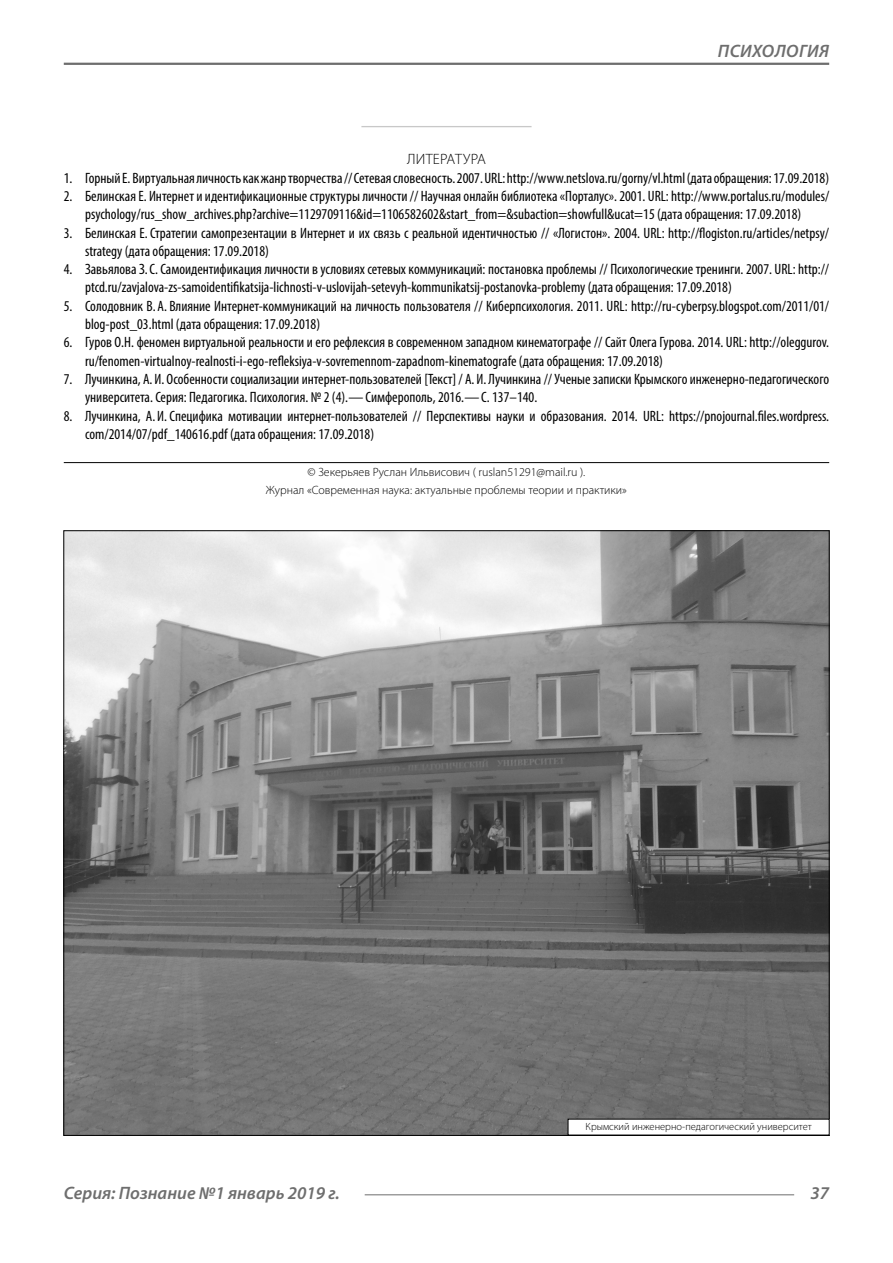
<style>
.page{position:relative;width:893px;height:1263px;background:#fff}
.page>*{position:absolute;margin:0;border:0;box-sizing:border-box;transform-origin:0 0}
.t1{font:italic 600 18px "Myriad Pro";color:#6e6e6e}
.t2{font:condensed 15px/18.3px "Myriad Pro";color:#000}
.Literature{font:300 15px "Myriad Pro";letter-spacing:.02em;color:#000}
.Copy{font:300 12px/18.3px "Myriad Pro";color:#000;text-align:center}
.Author-doc{font:300 10.5px "Myriad Pro";color:#000}
</style>
<div class="page">
<div style="left:361px;top:126px;width:170px;height:6px;background:#c8c8c8"></div>
<div style="left:64px;top:127px;width:765px;height:1136px;background:#fff"></div>
<hr style="left:64px;top:462px;width:765px;height:1px;background:#000">
<img style="left:65px;top:532px;width:763px;height:602px">
<div style="left:568px;top:1119px;width:261px;height:16px;background:#fff"></div>
<hr style="left:64px;top:63px;width:765px;height:2px;background:#6e6e6e">
<hr style="left:365px;top:1194px;width:429px;height:1px;background:#6e6e6e">
<p class="t1" style="left:718px;top:39px;width:24px">Психология</p>
<p class="Literature" style="left:407px;top:150px;width:80px">ЛИТЕРАТУРА</p>
<p class="t2" style="left:64px;top:168px;width:767px">1. Горный Е. Виртуальная личность как жанр творчества // Сетевая словесность. 2007. URL: http://www.netslova.ru/gorny/vl.html (дата обращения: 17.09.2018)</p>
<p class="t2" style="left:64px;top:187px;width:767px;text-align:center">2. Белинская Е. Интернет и идентификационные структуры личности // Научная онлайн библиотека «Порталус». 2001. URL: http://www.portalus.ru/modules/ psychology/rus_show_archives.php?archive=1129709116&amp;id=1106582602&amp;start_from=&amp;subaction=showfull&amp;ucat=15 (дата обращения: 17.09.2018)</p>
<p class="t2" style="left:85px;top:223px;width:746px;text-indent:-21px">3. Белинская Е. Стратегии самопрезентации в Интернет и их связь с реальной идентичностью // «Логистон». 2004. URL: http://flogiston.ru/articles/netpsy/ strategy (дата обращения: 17.09.2018)</p>
<p class="t2" style="left:85px;top:260px;width:746px;text-indent:-21px">4. Завьялова З.С. Самоидентификация личности в условиях сетевых коммуникаций: постановка проблемы // Психологические тренинги. 2007. URL: http:// ptcd.ru/zavjalova-zs-samoidentifikatsija-lichnosti-v-uslovijah-setevyh-kommunikatsij-postanovka-problemy (дата обращения: 17.09.2018)</p>
<p class="t2" style="left:85px;top:296px;width:746px;text-indent:-21px">5. Солодовник В. А. Влияние Интернет-коммуникаций на личность пользователя // Киберпсихология. 2011. URL: http://ru-cyberpsy.blogspot.com/2011/01/ blog-post_03.html (дата обращения: 17.09.2018)</p>
<p class="t2" style="left:85px;top:333px;width:746px;text-indent:-21px">6. Гуров О.Н. феномен виртуальной реальности и его рефлексия в современном западном кинематографе // Сайт Олега Гурова. 2014. URL: http://oleggurov. ru/fenomen-virtualnoy-realnosti-i-ego-refleksiya-v-sovremennom-zapadnom-kinematografe (дата обращения: 17.09.2018)</p>
<p class="t2" style="left:85px;top:370px;width:746px;text-indent:-21px">7. Лучинкина, А. И. Особенности социализации интернет-пользователей [Текст] / А. И. Лучинкина // Ученые записки Крымского инженерно-педагогического университета. Серия: Педагогика. Психология. № 2 (4).—Симферополь, 2016.—С. 137–140.</p>
<p class="t2" style="left:85px;top:406px;width:746px;text-indent:-21px">8. Лучинкина, А. И. Специфика мотивации интернет-пользователей // Перспективы науки и образования. 2014. URL: https://pnojournal.files.wordpress. com/2014/07/pdf_140616.pdf (дата обращения: 17.09.2018)</p>
<p class="Copy" style="left:266px;top:462px;width:363px">© Зекерьяев Руслан Ильвисович ( ruslan51291@mail.ru ).<br>Журнал «Современная наука: актуальные проблемы теории и практики»</p>
<p class="Author-doc" style="left:586px;top:1120px;width:228px">Крымский инженерно-педагогический университет</p>
<p class="t1" style="left:64px;top:1182px;width:278px">Серия: Познание №1 январь 2019 г.</p>
<p class="t1" style="left:810px;top:1182px;width:20px">37</p>
</div>
